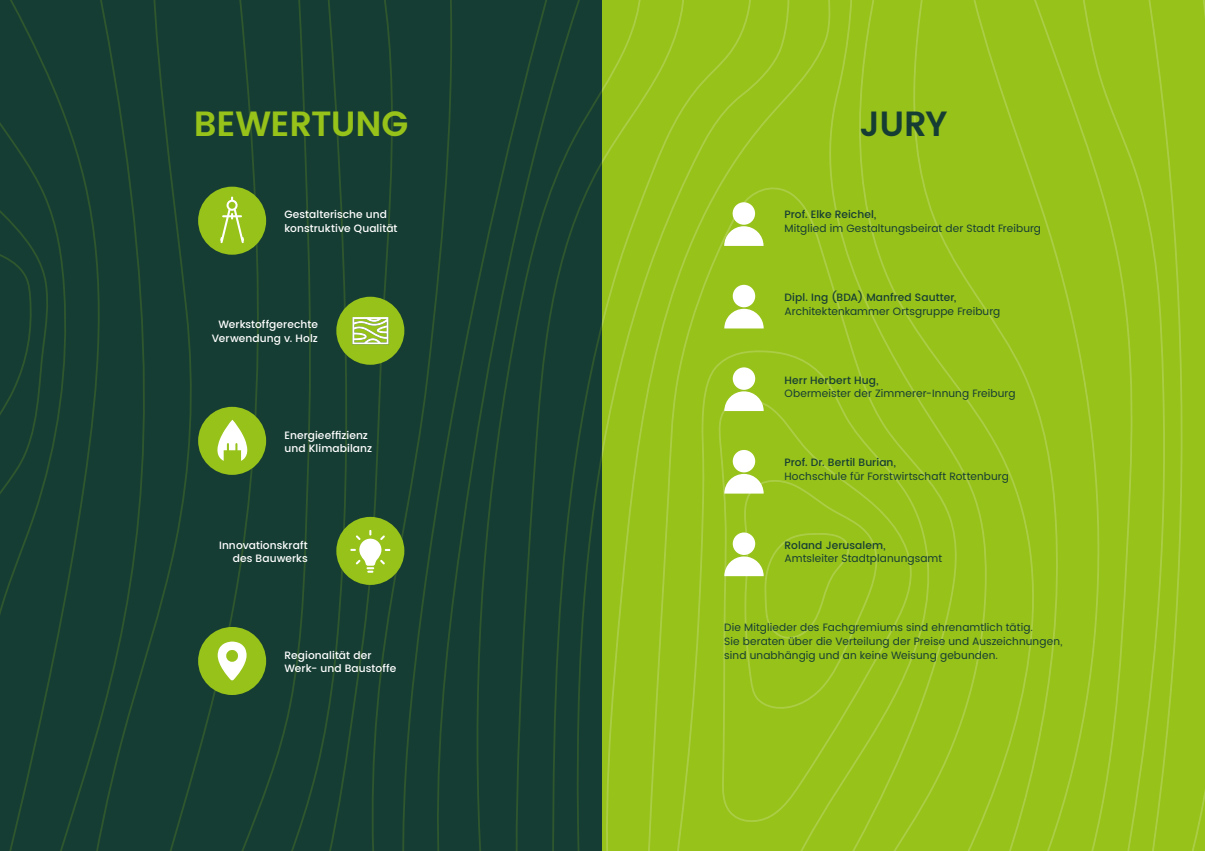
<style>
.page{position:relative;width:1205px;height:851px;background:#fff}
.page>*{position:absolute;margin:0;border:0;box-sizing:border-box;transform-origin:0 0}
.t1{font:600 35px "Poppins";letter-spacing:-.01em;color:#97c21a}
.t2{font:600 35px "Poppins";color:#163d33}
.t3{font:10.62px/13.8px "Poppins";letter-spacing:.01em;color:#163d33}
.t4{font:500 10.62px/13.8px "Poppins";letter-spacing:.01em;color:#fff}
.t5{font:500 10.62px "Poppins";letter-spacing:.01em;color:#163d33}
</style>
<div class="page">
<div style="left:0;top:0;width:602px;height:850px;background:#163d33"></div>
<div style="left:602px;top:0;width:603px;height:850px;background:#97c21a"></div>
<div style="left:336px;top:517px;width:68px;height:68px;background:#97c21a;border-radius:50%"></div>
<svg style="left:350px;top:530px;width:40px;height:42px"></svg>
<div style="left:198px;top:627px;width:68px;height:68px;background:#97c21a;border-radius:50%"></div>
<svg style="left:218px;top:641px;width:29px;height:39px"></svg>
<div style="left:226px;top:650px;width:12px;height:11px;background:#97c21a;border-radius:50%"></div>
<div style="left:198px;top:407px;width:68px;height:68px;background:#97c21a;border-radius:50%"></div>
<svg style="left:217px;top:419px;width:30px;height:42px"></svg>
<svg style="left:336px;top:297px;width:68px;height:68px;background:#84aa39"></svg>
<div style="left:198px;top:187px;width:68px;height:68px;background:#97c21a;border-radius:50%"></div>
<svg style="left:220px;top:196px;width:24px;height:47px"></svg>
<svg style="left:724px;top:226px;width:39px;height:20px"></svg>
<div style="left:732px;top:202px;width:23px;height:23px;background:#fff;border-radius:50%"></div>
<svg style="left:724px;top:309px;width:40px;height:19px"></svg>
<div style="left:733px;top:285px;width:22px;height:22px;background:#fff;border-radius:50%"></div>
<svg style="left:724px;top:391px;width:40px;height:20px"></svg>
<div style="left:733px;top:367px;width:22px;height:23px;background:#fff;border-radius:50%"></div>
<svg style="left:724px;top:474px;width:40px;height:19px"></svg>
<div style="left:733px;top:450px;width:22px;height:22px;background:#fff;border-radius:50%"></div>
<svg style="left:724px;top:556px;width:40px;height:20px"></svg>
<div style="left:733px;top:532px;width:22px;height:23px;background:#fff;border-radius:50%"></div>
<h1 class="t1" style="left:194px;top:97px;width:216px">BEWERTUNG</h1>
<h1 class="t2" style="left:860px;top:97px;width:89px">JURY</h1>
<p class="t4" style="left:284px;top:208px;width:115px">Gestalterische und konstruktive Qualität</p>
<p class="t4" style="left:212px;top:318px;width:108px;text-align:right">Werkstoffgerechte<br>Verwendung v. Holz</p>
<p class="t4" style="left:284px;top:428px;width:89px">Energieeffizienz und Klimabilanz</p>
<p class="t4" style="left:219px;top:538px;width:90px;text-align:right">Innovationskraft des Bauwerks</p>
<p class="t4" style="left:284px;top:648px;width:113px">Regionalität der<br>Werk- und Baustoffe</p>
<p class="t5" style="left:784px;top:207px;width:93px">Prof. Elke Reichel,</p>
<p class="t3" style="left:784px;top:222px;width:258px">Mitglied im Gestaltungsbeirat der Stadt Freiburg</p>
<p class="t5" style="left:784px;top:289px;width:173px">Dipl. Ing (BDA) Manfred Sautter,</p>
<p class="t3" style="left:784px;top:304px;width:217px">Architektenkammer Ortsgruppe Freiburg</p>
<p class="t5" style="left:784px;top:372px;width:95px">Herr Herbert Hug,</p>
<p class="t3" style="left:784px;top:387px;width:232px">Obermeister der Zimmerer-Innung Freiburg</p>
<p class="t5" style="left:784px;top:454px;width:113px">Prof. Dr. Bertil Burian,</p>
<p class="t3" style="left:784px;top:469px;width:226px">Hochschule für Forstwirtschaft Rottenburg</p>
<p class="t5" style="left:784px;top:537px;width:102px">Roland Jerusalem,</p>
<p class="t3" style="left:784px;top:552px;width:159px">Amtsleiter Stadtplanungsamt</p>
<p class="t3" style="left:724px;top:621px;width:339px">Die Mitglieder des Fachgremiums sind ehrenamtlich tätig.<br>Sie beraten über die Verteilung der Preise und Auszeichnungen, sind unabhängig und an keine Weisung gebunden.</p>
</div>
